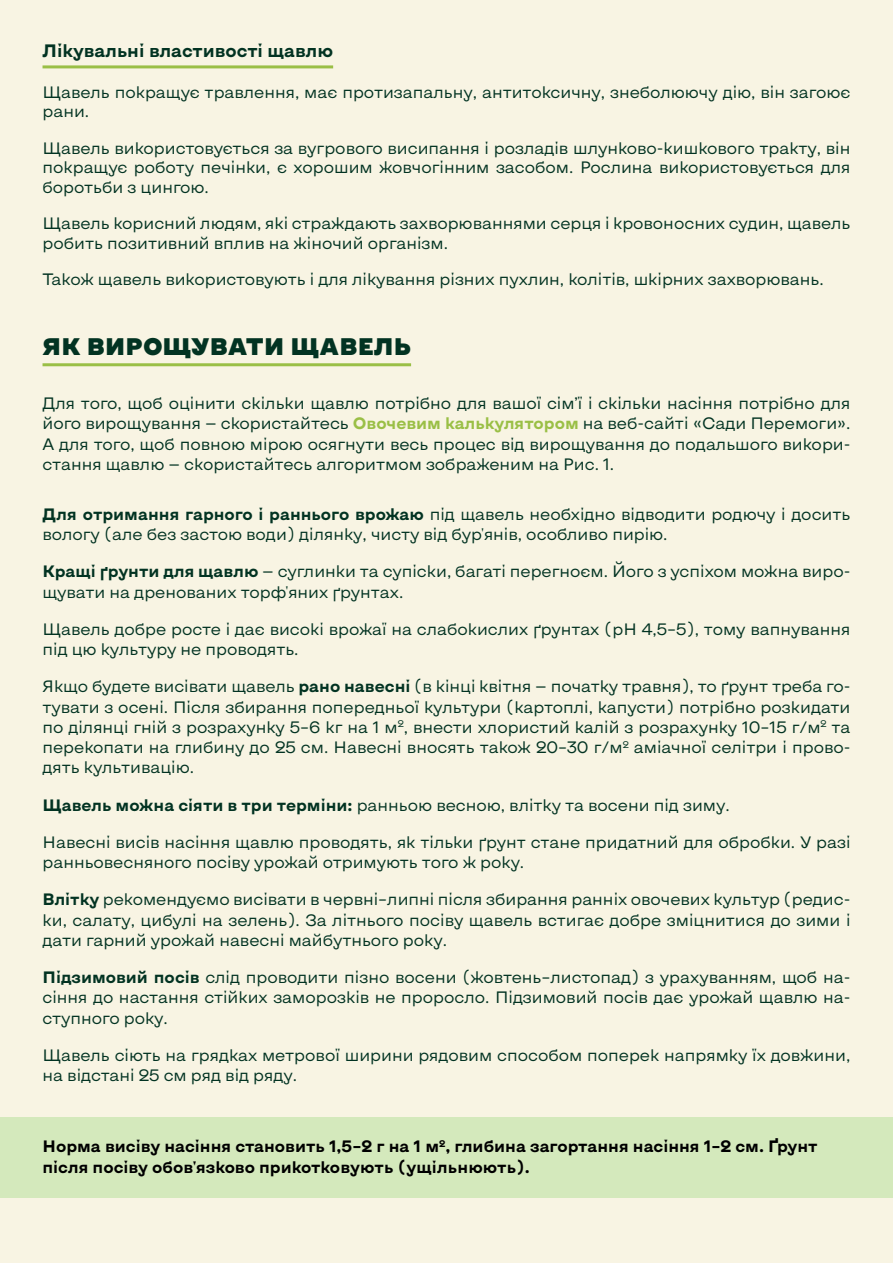
<style>
.page{position:relative;width:893px;height:1263px;background:#f8f4e3}
.page>*{position:absolute;margin:0;border:0;box-sizing:border-box;transform-origin:0 0}
.t1{font:900 24px "Kyiv Type Sans";letter-spacing:.01em;color:#023322}
.h3_1{font:700 18px "Kyiv Type Sans";color:#023322}
.t2{font:16.5px/20.2px "Kyiv Type Sans";color:#023322}
.plaska_bg{font:700 16.5px/21px "Kyiv Type Sans";color:#000}
.s1{font-weight:700;color:#9abf46}
.s2{font-weight:700}
</style>
<div class="page">
<hr style="left:43px;top:65px;width:290px;height:3px;background:#9abf46">
<hr style="left:43px;top:363px;width:368px;height:3px;background:#9abf46">
<div style="left:0;top:1117px;width:893px;height:80px;background:#d4e9bc"></div>
<p class="h3_1" style="left:43px;top:38px;width:292px">Лікувальні властивості щавлю</p>
<p class="t2" style="left:43px;top:81px;width:809px;line-height:19.5px">Щавель покращує травлення, має протизапальну, антитоксичну, знеболюючу дію, він загоює рани.</p>
<p class="t2" style="left:43px;top:137px;width:809px;line-height:19.5px;text-align:justify">Щавель використовується за вугрового висипання і розладів шлунково-кишкового тракту, він покращує роботу печінки, є хорошим жовчогінним засобом. Рослина використовується для боротьби з цингою.</p>
<p class="t2" style="left:43px;top:213px;width:809px;line-height:19.5px">Щавель корисний людям, які страждають захворюваннями серця і кровоносних судин, щавель робить позитивний вплив на жіночий організм.</p>
<p class="t2" style="left:43px;top:269px;width:783px">Також щавель використовують і для лікування різних пухлин, колітів, шкірних захворювань.</p>
<h3 class="t1" style="left:43px;top:330px;width:370px">ЯК ВИРОЩУВАТИ ЩАВЕЛЬ</h3>
<p class="t2" style="left:43px;top:392px;width:809px;text-align:justify">Для того, щоб оцінити скільки щавлю потрібно для вашої сім’ї і скільки насіння потрібно для його вирощування — скористайтесь <span class="s1">Овочевим калькулятором</span> на веб-сайті «Сади Перемоги».<br>А для того, щоб повною мірою осягнути весь процес від вирощування до подальшого викори&shy;стання щавлю — скористайтесь алгоритмом зображеним на Рис. 1.</p>
<p class="t2" style="left:43px;top:503px;width:809px"><span class="s2">Для отримання гарного і раннього врожаю</span> під щавель необхідно відводити родючу і досить вологу (але без застою води) ділянку, чисту від бур'янів, особливо пирію.</p>
<p class="t2" style="left:43px;top:561px;width:809px"><span class="s2">Кращі ґрунти для щавлю</span> — суглинки та супіски, багаті перегноєм. Його з успіхом можна виро&shy;щувати на дренованих торф'яних ґрунтах.</p>
<p class="t2" style="left:43px;top:618px;width:809px">Щавель добре росте і дає високі врожаї на слабокислих ґрунтах (рН 4,5–5), тому вапнування під цю культуру не проводять.</p>
<p class="t2" style="left:43px;top:676px;width:809px;text-align:justify">Якщо будете висівати щавель <span class="s2">рано навесні</span> (в кінці квітня — початку травня), то ґрунт треба го&shy;тувати з осені. Після збирання попередньої культури (картоплі, капусти) потрібно розкидати по ділянці гній з розрахунку 5–6 кг на 1 м<sup>2</sup>, внести хлористий калій з розрахунку 10–15 г/м<sup>2</sup> та перекопати на глибину до 25 см. Навесні вносять також 20–30 г/м<sup>2</sup> аміачної селітри і прово&shy;дять культивацію.</p>
<p class="t2" style="left:43px;top:794px;width:689px"><span class="s2">Щавель можна сіяти в три терміни:</span> ранньою весною, влітку та восени під зиму.</p>
<p class="t2" style="left:43px;top:831px;width:809px">Навесні висів насіння щавлю проводять, як тільки ґрунт стане придатний для обробки. У разі ранньовесняного посіву урожай отримують того ж року.</p>
<p class="t2" style="left:43px;top:889px;width:809px;text-align:justify"><span class="s2">Влітку</span> рекомендуємо висівати в червні–липні після збирання ранніх овочевих культур (редис&shy;ки, салату, цибулі на зелень). За літнього посіву щавель встигає добре зміцнитися до зими і дати гарний урожай навесні майбутнього року.</p>
<p class="t2" style="left:43px;top:966px;width:809px;text-align:justify"><span class="s2">Підзимовий посів</span> слід проводити пізно восени (жовтень–листопад) з урахуванням, щоб на&shy;сіння до настання стійких заморозків не проросло. Підзимовий посів дає урожай щавлю на&shy;ступного року.</p>
<p class="t2" style="left:43px;top:1044px;width:809px">Щавель сіють на грядках метрової ширини рядовим способом поперек напрямку їх довжини, на відстані 25 см ряд від ряду.</p>
<p class="plaska_bg" style="left:43px;top:1135px;width:777px">Норма висіву насіння становить 1,5–2 г на 1 м<sup>2</sup>, глибина загортання насіння 1–2 см. Ґрунт після посіву обов'язково прикотковують (ущільнюють).</p>
</div>
